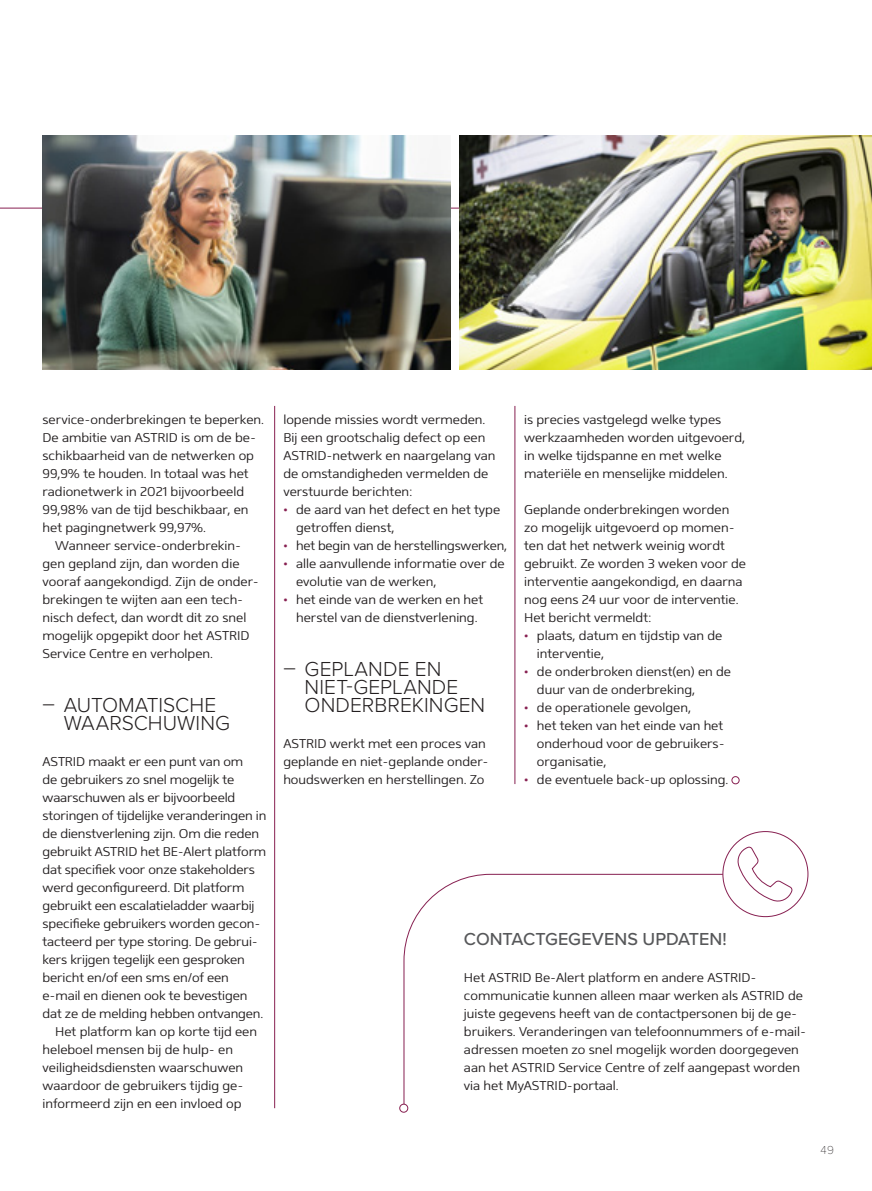
<style>
.page{position:relative;width:872px;height:1191px;background:#fff}
.page>*{position:absolute;margin:0;border:0;box-sizing:border-box;transform-origin:0 0}
.niv2_A{font:300 21px/18px "Proxima Nova";letter-spacing:.005em;color:#231f20}
._07_kader_titel{font:500 18px "Proxima Nova";color:#57585a}
._00_broodtekst_NIEUW{font:300 12.75px/18px "Mentone";color:#231f20}
._00_broodtekst_inspr{font:300 12.75px/18px "Mentone";color:#231f20}
.t1{font:100 12px "Proxima Nova T";color:#231f20}
.s1{color:#872051}
</style>
<div class="page">
<hr style="left:514px;top:406px;width:1px;height:378px;background:#872051">
<hr style="left:274px;top:406px;width:1px;height:702px;background:#872051">
<svg style="left:403px;top:874px;width:350px;height:234px"></svg>
<div style="left:723px;top:831px;width:85px;height:85px;background:#fff;border-radius:50%"></div>
<div style="left:731px;top:776px;width:8px;height:8px;border:1px solid #872051;border-radius:50%"></div>
<img style="left:43px;top:136px;width:408px;height:234px">
<img style="left:459px;top:136px;width:413px;height:234px">
<div style="left:400px;top:1104px;width:8px;height:8px;background:#fff;border-radius:50%"></div>
<div style="left:399px;top:1104px;width:9px;height:8px;border:1px solid #872051;border-radius:50%"></div>
<svg style="left:737px;top:846px;width:55px;height:56px"></svg>
<p class="_00_broodtekst_inspr" style="left:43px;top:410px;width:223px">service-onderbrekingen te beperken.<br>De ambitie van ASTRID is om de be&shy;schikbaarheid van de netwerken op 99,9% te houden. In totaal was het radionetwerk in 2021 bijvoorbeeld 99,98% van de tijd beschikbaar, en het pagingnetwerk 99,97%.</p>
<p class="_00_broodtekst_inspr" style="left:43px;top:536px;width:215px;text-indent:13px">Wanneer service-onderbrekin&shy;gen gepland zijn, dan worden die vooraf aangekondigd. Zijn de onder&shy;brekingen te wijten aan een tech&shy;nisch defect, dan wordt dit zo snel mogelijk opgepikt door het ASTRID Service Centre en verholpen.</p>
<p class="niv2_A" style="left:64px;top:695px;width:168px;text-indent:-21px">– AUTOMATISCHE<br>WAARSCHUWING</p>
<p class="_00_broodtekst_NIEUW" style="left:43px;top:752px;width:225px">ASTRID maakt er een punt van om<br>de gebruikers zo snel mogelijk te waarschuwen als er bijvoorbeeld storingen of tijdelijke veranderingen in de dienstverlening zijn. Om die reden gebruikt ASTRID het BE-Alert platform dat specifiek voor onze stakeholders werd geconfigureerd. Dit platform gebruikt een escalatieladder waarbij specifieke gebruikers worden gecon&shy;tacteerd per type storing. De gebrui&shy;kers krijgen tegelijk een gesproken bericht en/of een sms en/of een e-mail en dienen ook te bevestigen dat ze de melding hebben ontvangen.</p>
<p class="_00_broodtekst_inspr" style="left:43px;top:1022px;width:216px;text-indent:13px">Het platform kan op korte tijd een heleboel mensen bij de hulp- en veiligheidsdiensten waarschuwen waardoor de gebruikers tijdig ge&shy;informeerd zijn en een invloed op</p>
<p class="_00_broodtekst_inspr" style="left:283px;top:410px;width:204px">lopende missies wordt vermeden.</p>
<p class="_00_broodtekst_NIEUW" style="left:283px;top:428px;width:214px">Bij een grootschalig defect op een<br>ASTRID-netwerk en naargelang van de omstandigheden vermelden de verstuurde berichten:</p>
<p class="_00_broodtekst_NIEUW" style="left:296px;top:500px;width:205px;text-indent:-13px"><span class="s1">•</span> de aard van het defect en het type getroffen dienst,</p>
<p class="_00_broodtekst_NIEUW" style="left:283px;top:536px;width:225px"><span class="s1">•</span> het begin van de herstellingswerken,</p>
<p class="_00_broodtekst_NIEUW" style="left:296px;top:554px;width:210px;text-indent:-13px"><span class="s1">•</span> alle aanvullende informatie over de evolutie van de werken,</p>
<p class="_00_broodtekst_NIEUW" style="left:283px;top:590px;width:201px;text-align:center"><span class="s1">•</span> het einde van de werken en het herstel van de dienstverlening.</p>
<p class="niv2_A" style="left:305px;top:659px;width:182px;text-indent:-21px">– GEPLANDE EN<br>NIET-GEPLANDE<br>ONDERBREKINGEN</p>
<p class="_00_broodtekst_NIEUW" style="left:283px;top:734px;width:206px">ASTRID werkt met een proces van geplande en niet-geplande onder&shy;houdswerken en herstellingen. Zo</p>
<p class="_00_broodtekst_NIEUW" style="left:524px;top:410px;width:222px">is precies vastgelegd welke types werkzaamheden worden uitgevoerd, in welke tijdspanne en met welke materiële en menselijke middelen.</p>
<p class="_00_broodtekst_NIEUW" style="left:524px;top:500px;width:223px">Geplande onderbrekingen worden zo mogelijk uitgevoerd op momen&shy;ten dat het netwerk weinig wordt gebruikt. Ze worden 3 weken voor de interventie aangekondigd, en daarna nog eens 24 uur voor de interventie.<br>Het bericht vermeldt:</p>
<p class="_00_broodtekst_NIEUW" style="left:537px;top:626px;width:187px;text-indent:-13px"><span class="s1">•</span> plaats, datum en tijdstip van de interventie,</p>
<p class="_00_broodtekst_NIEUW" style="left:537px;top:662px;width:196px;text-indent:-13px"><span class="s1">•</span> de onderbroken dienst(en) en de duur van de onderbreking,</p>
<p class="_00_broodtekst_NIEUW" style="left:524px;top:698px;width:168px"><span class="s1">•</span> de operationele gevolgen,</p>
<p class="_00_broodtekst_NIEUW" style="left:537px;top:716px;width:188px;text-align:justify;text-indent:-13px"><span class="s1">•</span> het teken van het einde van het onderhoud voor de gebruikers&shy;organisatie,</p>
<p class="_00_broodtekst_NIEUW" style="left:524px;top:770px;width:206px"><span class="s1">•</span> de eventuele back-up oplossing.</p>
<p class="_07_kader_titel" style="left:464px;top:925px;width:264px">CONTACTGEGEVENS UPDATEN!</p>
<p class="_00_broodtekst_NIEUW" style="left:464px;top:968px;width:344px">Het ASTRID Be-Alert platform en andere ASTRID&shy;communicatie kunnen alleen maar werken als ASTRID de juiste gegevens heeft van de contactpersonen bij de ge&shy;bruikers. Veranderingen van telefoonnummers of e-mail&shy;adressen moeten zo snel mogelijk worden doorgegeven aan het ASTRID Service Centre of zelf aangepast worden via het MyASTRID-portaal.</p>
<p class="t1" style="left:820px;top:1140px;width:15px">49</p>
</div>
